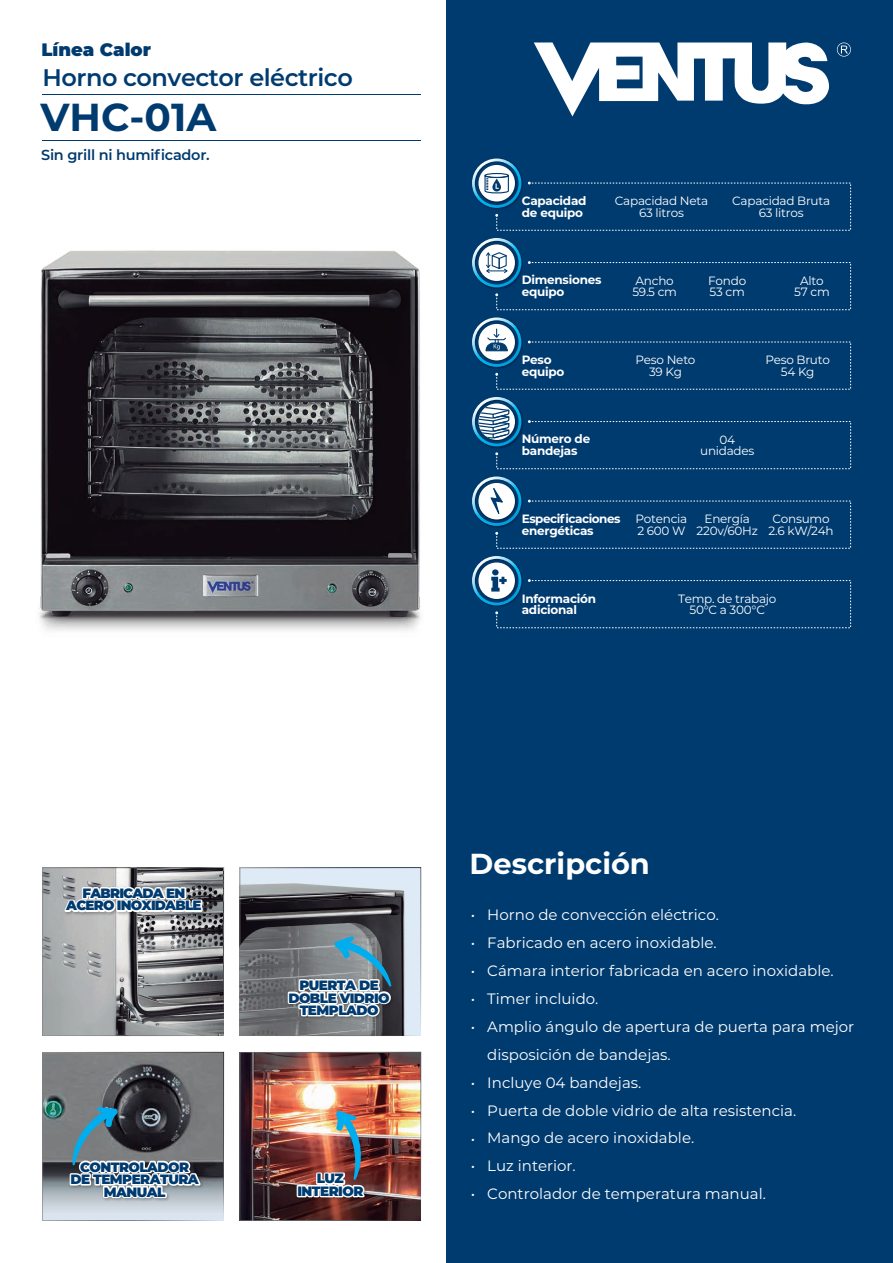
<style>
.page{position:relative;width:893px;height:1263px;background:#fff}
.page>*{position:absolute;margin:0;border:0;box-sizing:border-box;transform-origin:0 0}
.t1{font:700 39px "Montserrat";color:#003b70}
.t2{font:700 28.95px "Montserrat";color:#fff}
.t3{font:600 24px "Montserrat";letter-spacing:-.02em;color:#003b70}
.t4{font:900 18px "Montserrat";color:#003b70}
.t5{font:15px/27.9px "Montserrat";color:#fff;text-align:justify}
.t6{font:600 14.55px "Montserrat";letter-spacing:-.015em;color:#003b70}
.t7{font:900 13.5px/12.5px "Montserrat";letter-spacing:-.04em;color:#003b70;text-align:center}
.t8{font:900 13.5px/12.5px "Montserrat";letter-spacing:-.06em;color:#003b70;text-align:center}
.t9{font:12px/11.6px "Montserrat";letter-spacing:-.02em;color:#fff;text-align:center}
.t10{font:700 12px/11.6px "Montserrat";letter-spacing:-.02em;color:#fff}
.t11{font:700 12px/11.6px "Montserrat";letter-spacing:-.04em;color:#fff}
</style>
<div class="page">
<img style="left:39px;top:250px;width:382px;height:381px">
<div style="left:446px;top:0;width:447px;height:1263px;background:#003b70"></div>
<svg style="left:534px;top:42px;width:295px;height:74px"></svg>
<svg style="left:837px;top:43px;width:14px;height:14px"></svg>
<hr style="left:43px;top:95px;width:378px;height:1px;background:#003b70">
<hr style="left:43px;top:140px;width:378px;height:1px;background:#003b70">
<svg style="left:472px;top:159px;width:379px;height:72px"></svg>
<svg style="left:472px;top:238px;width:379px;height:72px"></svg>
<svg style="left:472px;top:317px;width:379px;height:73px"></svg>
<svg style="left:42px;top:867px;width:182px;height:169px;background:#9e9fa0"></svg>
<svg style="left:239px;top:867px;width:182px;height:169px;background:#848a8f"></svg>
<svg style="left:42px;top:1051px;width:182px;height:170px;background:#83898e"></svg>
<img style="left:239px;top:1051px;width:182px;height:170px">
<svg style="left:472px;top:476px;width:379px;height:73px"></svg>
<svg style="left:472px;top:556px;width:379px;height:72px"></svg>
<svg style="left:472px;top:397px;width:379px;height:72px"></svg>
<p class="t4" style="left:41px;top:36px;width:111px">Línea Calor</p>
<h3 class="t3" style="left:43px;top:61px;width:312px">Horno convector eléctrico</h3>
<h1 class="t1" style="left:40px;top:89px;width:177px">VHC-01A</h1>
<p class="t6" style="left:41px;top:144px;width:170px">Sin grill ni humificador.</p>
<p class="t10" style="left:522px;top:194px;width:66px">Capacidad de equipo</p>
<p class="t9" style="left:615px;top:195px;width:95px">Capacidad Neta<br>63 litros</p>
<p class="t9" style="left:732px;top:195px;width:99px">Capacidad Bruta<br>63 litros</p>
<p class="t10" style="left:522px;top:274px;width:81px">Dimensiones equipo</p>
<p class="t9" style="left:794px;top:274px;width:37px">Alto<br>57 cm</p>
<p class="t9" style="left:632px;top:274px;width:46px;text-align:left">Ancho<br>59.5 cm</p>
<p class="t9" style="left:708px;top:274px;width:39px;text-align:left">Fondo<br>53 cm</p>
<p class="t10" style="left:522px;top:353px;width:44px">Peso equipo</p>
<p class="t9" style="left:765px;top:354px;width:66px">Peso Bruto<br>54 Kg</p>
<p class="t9" style="left:636px;top:354px;width:61px">Peso Neto<br>39 Kg</p>
<p class="t10" style="left:522px;top:433px;width:70px">Número de bandejas</p>
<p class="t9" style="left:700px;top:433px;width:56px">04 unidades</p>
<p class="t11" style="left:522px;top:512px;width:100px">Especificaciones energéticas</p>
<p class="t9" style="left:768px;top:513px;width:67px">Consumo<br>2.6 kW/24h</p>
<p class="t9" style="left:636px;top:513px;width:53px;text-align:left">Potencia<br>2 600 W</p>
<p class="t9" style="left:697px;top:513px;width:63px">Energía<br>220v/60Hz</p>
<p class="t10" style="left:522px;top:592px;width:76px">Información adicional</p>
<p class="t9" style="left:678px;top:592px;width:100px">Temp. de trabajo<br>50°C a 300°C</p>
<p class="t8" style="left:66px;top:886px;width:137px">FABRICADA EN<br>ACERO INOXIDABLE</p>
<p class="t7" style="left:288px;top:978px;width:103px">PUERTA DE<br>DOBLE VIDRIO<br>TEMPLADO</p>
<p class="t7" style="left:70px;top:1160px;width:130px">CONTROLADOR<br>DE TEMPERATURA<br>MANUAL</p>
<p class="t7" style="left:297px;top:1171px;width:68px">LUZ<br>INTERIOR</p>
<h2 class="t2" style="left:470px;top:843px;width:182px">Descripción</h2>
<p class="t5" style="left:471px;top:900px;width:6px">• • • • •</p>
<p class="t5" style="left:471px;top:1068px;width:6px">• • • • •</p>
<p class="t5" style="left:487px;top:900px;width:368px;text-align:left">Horno de convección eléctrico.<br>Fabricado en acero inoxidable.<br>Cámara interior fabricada en acero inoxidable.<br>Timer incluido.<br>Amplio ángulo de apertura de puerta para mejor disposición de bandejas.<br>Incluye 04 bandejas.<br>Puerta de doble vidrio de alta resistencia.<br>Mango de acero inoxidable.<br>Luz interior.<br>Controlador de temperatura manual.</p>
</div>
